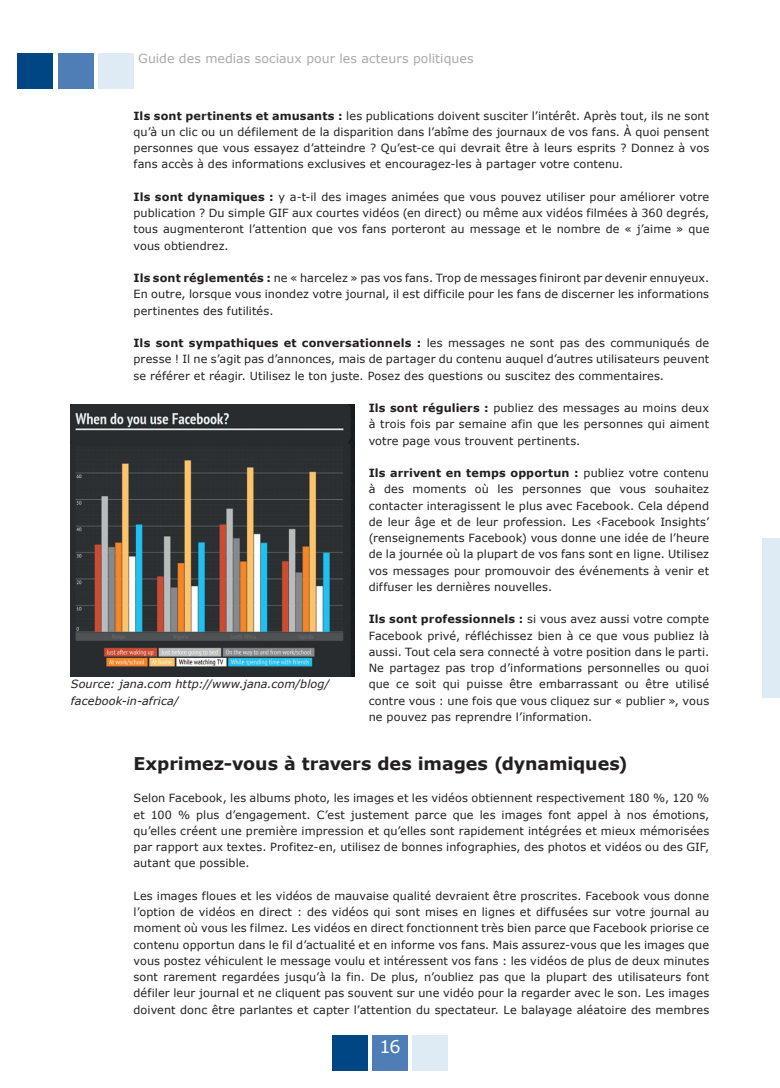
<style>
.page{position:relative;width:780px;height:1088px;background:#fff}
.page>*{position:absolute;margin:0;border:0;box-sizing:border-box;transform-origin:0 0}
.t1{font:700 17.5px "Verdana";letter-spacing:-.005em;color:#231f20}
.t2{font:17.5px "Verdana";color:#fff}
.t3{font:12.5px "Verdana";color:#a8a9ad}
.t4{font:11.25px/16.2px "Verdana";letter-spacing:.01em;color:#231f20;text-align:justify}
.t5{font:italic 11.25px/16.2px "Verdana";letter-spacing:.01em;color:#231f20}
.s1{font-weight:700}
</style>
<div class="page">
<div style="left:18px;top:53px;width:35px;height:36px;background:#004685"></div>
<div style="left:332px;top:1035px;width:35px;height:35px;background:#004685"></div>
<div style="left:58px;top:53px;width:35px;height:36px;background:#4f7eb6"></div>
<div style="left:372px;top:1035px;width:35px;height:35px;background:#4f7eb6"></div>
<div style="left:98px;top:53px;width:35px;height:36px;background:#deeaf4"></div>
<div style="left:412px;top:1035px;width:36px;height:35px;background:#deeaf4"></div>
<div style="left:762px;top:539px;width:18px;height:159px;background:#deeaf4"></div>
<img style="left:71px;top:404px;width:283px;height:272px">
<p class="t3" style="left:138px;top:50px;width:337px">Guide des medias sociaux pour les acteurs politiques</p>
<p class="t4" style="left:133px;top:107px;width:577px"><span class="s1">Ils sont pertinents et amusants :</span> les publications doivent susciter l’intérêt. Après tout, ils ne sont qu’à un clic ou un défilement de la disparition dans l’abîme des journaux de vos fans. À quoi pensent personnes que vous essayez d’atteindre ? Qu’est-ce qui devrait être à leurs esprits ? Donnez à vos fans accès à des informations exclusives et encouragez-les à partager votre contenu.</p>
<p class="t4" style="left:133px;top:188px;width:577px"><span class="s1">Ils sont dynamiques :</span> y a-t-il des images animées que vous pouvez utiliser pour améliorer votre publication ? Du simple GIF aux courtes vidéos (en direct) ou même aux vidéos filmées à 360 degrés, tous augmenteront l’attention que vos fans porteront au message et le nombre de « j’aime » que vous obtiendrez.</p>
<p class="t4" style="left:133px;top:270px;width:577px"><span class="s1">Ils sont réglementés :</span> ne « harcelez » pas vos fans. Trop de messages finiront par devenir ennuyeux.<br>En outre, lorsque vous inondez votre journal, il est difficile pour les fans de discerner les informations pertinentes des futilités.</p>
<p class="t4" style="left:133px;top:335px;width:577px"><span class="s1">Ils sont sympathiques et conversationnels :</span> les messages ne sont pas des communiqués de presse ! Il ne s’agit pas d’annonces, mais de partager du contenu auquel d’autres utilisateurs peuvent se référer et réagir. Utilisez le ton juste. Posez des questions ou suscitez des commentaires.</p>
<p class="t4" style="left:369px;top:400px;width:342px"><span class="s1">Ils sont réguliers :</span> publiez des messages au moins deux à trois fois par semaine afin que les personnes qui aiment votre page vous trouvent pertinents.</p>
<p class="t4" style="left:369px;top:465px;width:342px"><span class="s1">Ils arrivent en temps opportun :</span> publiez votre contenu à des moments où les personnes que vous souhaitez contacter interagissent le plus avec Facebook. Cela dépend de leur âge et de leur profession. Les ‹Facebook Insights’ (renseignements Facebook) vous donne une idée de l’heure de la journée où la plupart de vos fans sont en ligne. Utilisez vos messages pour promouvoir des événements à venir et diffuser les dernières nouvelles.</p>
<p class="t4" style="left:369px;top:611px;width:342px"><span class="s1">Ils sont professionnels :</span> si vous avez aussi votre compte Facebook privé, réfléchissez bien à ce que vous publiez là aussi. Tout cela sera connecté à votre position dans le parti.<br>Ne partagez pas trop d’informations personnelles ou quoi que ce soit qui puisse être embarrassant ou être utilisé contre vous : une fois que vous cliquez sur « publier », vous ne pouvez pas reprendre l’information.</p>
<h1 class="t1" style="left:133px;top:752px;width:495px">Exprimez-vous à travers des images (dynamiques)</h1>
<p class="t4" style="left:133px;top:790px;width:577px">Selon Facebook, les albums photo, les images et les vidéos obtiennent respectivement 180 %, 120 % et 100 % plus d’engagement. C’est justement parce que les images font appel à nos émotions, qu’elles créent une première impression et qu’elles sont rapidement intégrées et mieux mémorisées par rapport aux textes. Profitez-en, utilisez de bonnes infographies, des photos et vidéos ou des GIF, autant que possible.</p>
<p class="t4" style="left:133px;top:887px;width:577px">Les images floues et les vidéos de mauvaise qualité devraient être proscrites. Facebook vous donne l’option de vidéos en direct : des vidéos qui sont mises en lignes et diffusées sur votre journal au moment où vous les filmez. Les vidéos en direct fonctionnent très bien parce que Facebook priorise ce contenu opportun dans le fil d’actualité et en informe vos fans. Mais assurez-vous que les images que vous postez véhiculent le message voulu et intéressent vos fans : les vidéos de plus de deux minutes sont rarement regardées jusqu’à la fin. De plus, n’oubliez pas que la plupart des utilisateurs font défiler leur journal et ne cliquent pas souvent sur une vidéo pour la regarder avec le son. Les images doivent donc être parlantes et capter l’attention du spectateur. Le balayage aléatoire des membres</p>
<p class="t5" style="left:71px;top:676px;width:260px">Source: jana.com http://www.jana.com/blog/ facebook-in-africa/</p>
<h1 class="t2" style="left:379px;top:1035px;width:23px">16</h1>
</div>
